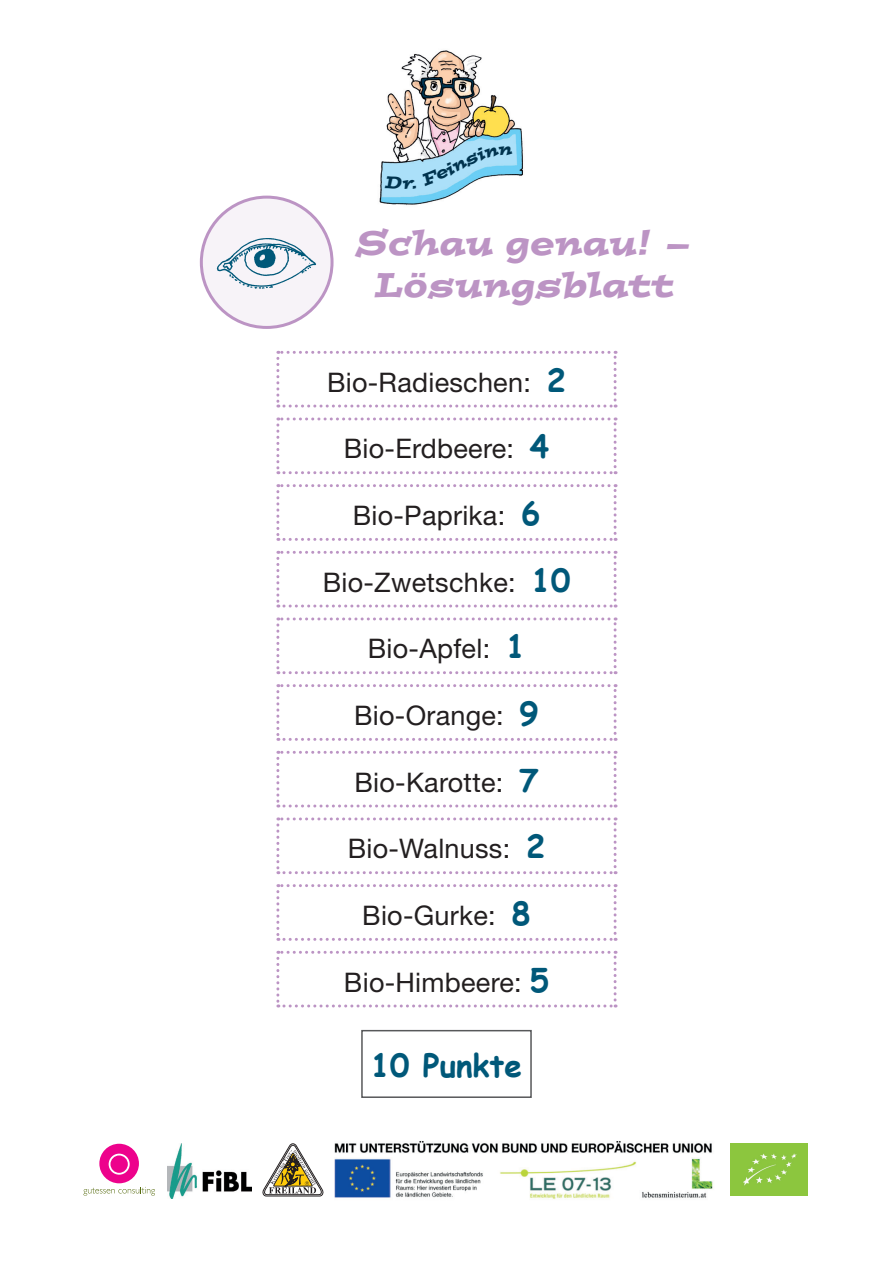
<style>
.page{position:relative;width:893px;height:1263px;background:#fff}
.page>*{position:absolute;margin:0;border:0;box-sizing:border-box;transform-origin:0 0}
.t1{font:italic 34.5px/41.4px "Postino";letter-spacing:.02em;color:#bc94c4;text-align:center}
.t2{font:700 31.5px "Comic Sans MS";color:#005879}
.t3{font:27px "Helvetica Neue LT Std";letter-spacing:.01em;color:#231f20}
.s1{font-family:"Comic Sans MS";font-weight:700;font-size:31.5px;color:#005879}
</style>
<div class="page">
<img style="left:379px;top:50px;width:144px;height:155px">
<img style="left:319px;top:1141px;width:394px;height:59px">
<svg style="left:83px;top:1144px;width:72px;height:51px"></svg>
<img style="left:730px;top:1144px;width:78px;height:51px">
<img style="left:167px;top:1144px;width:84px;height:54px">
<svg style="left:263px;top:1144px;width:60px;height:52px"></svg>
<img style="left:201px;top:206px;width:131px;height:119px">
<div style="left:200px;top:196px;width:134px;height:133px;border:3px solid #bc94c4;border-radius:50%"></div>
<svg style="left:276px;top:351px;width:341px;height:56px"></svg>
<svg style="left:276px;top:417px;width:341px;height:57px"></svg>
<svg style="left:276px;top:484px;width:341px;height:57px"></svg>
<svg style="left:276px;top:551px;width:341px;height:56px"></svg>
<svg style="left:276px;top:617px;width:341px;height:57px"></svg>
<svg style="left:276px;top:684px;width:341px;height:57px"></svg>
<svg style="left:276px;top:751px;width:341px;height:56px"></svg>
<svg style="left:276px;top:817px;width:341px;height:57px"></svg>
<svg style="left:276px;top:884px;width:341px;height:57px"></svg>
<svg style="left:276px;top:951px;width:341px;height:56px"></svg>
<div style="left:361px;top:1030px;width:171px;height:68px;border:2px solid #57585a"></div>
<svg style="left:385px;top:146px;width:127px;height:43px"></svg>
<p class="t1" style="left:357px;top:221px;width:336px">Schau genau! –<br>Lösungsblatt</p>
<p class="t3" style="left:327px;top:366px;width:240px">Bio-Radieschen: <span class="s1">2</span></p>
<p class="t3" style="left:344px;top:433px;width:207px">Bio-Erdbeere: <span class="s1">4</span></p>
<p class="t3" style="left:353px;top:499px;width:189px">Bio-Paprika: <span class="s1">6</span></p>
<p class="t3" style="left:323px;top:566px;width:249px">Bio-Zwetschke: <span class="s1">10</span></p>
<p class="t3" style="left:368px;top:633px;width:159px">Bio-Apfel: <span class="s1">1</span></p>
<p class="t3" style="left:354px;top:699px;width:186px">Bio-Orange: <span class="s1">9</span></p>
<p class="t3" style="left:354px;top:766px;width:186px">Bio-Karotte: <span class="s1">7</span></p>
<p class="t3" style="left:348px;top:833px;width:199px">Bio-Walnuss: <span class="s1">2</span></p>
<p class="t3" style="left:362px;top:899px;width:170px">Bio-Gurke: <span class="s1">8</span></p>
<p class="t3" style="left:344px;top:966px;width:207px">Bio-Himbeere: <span class="s1">5</span></p>
<p class="t2" style="left:371px;top:1042px;width:153px">10 Punkte</p>
</div>
